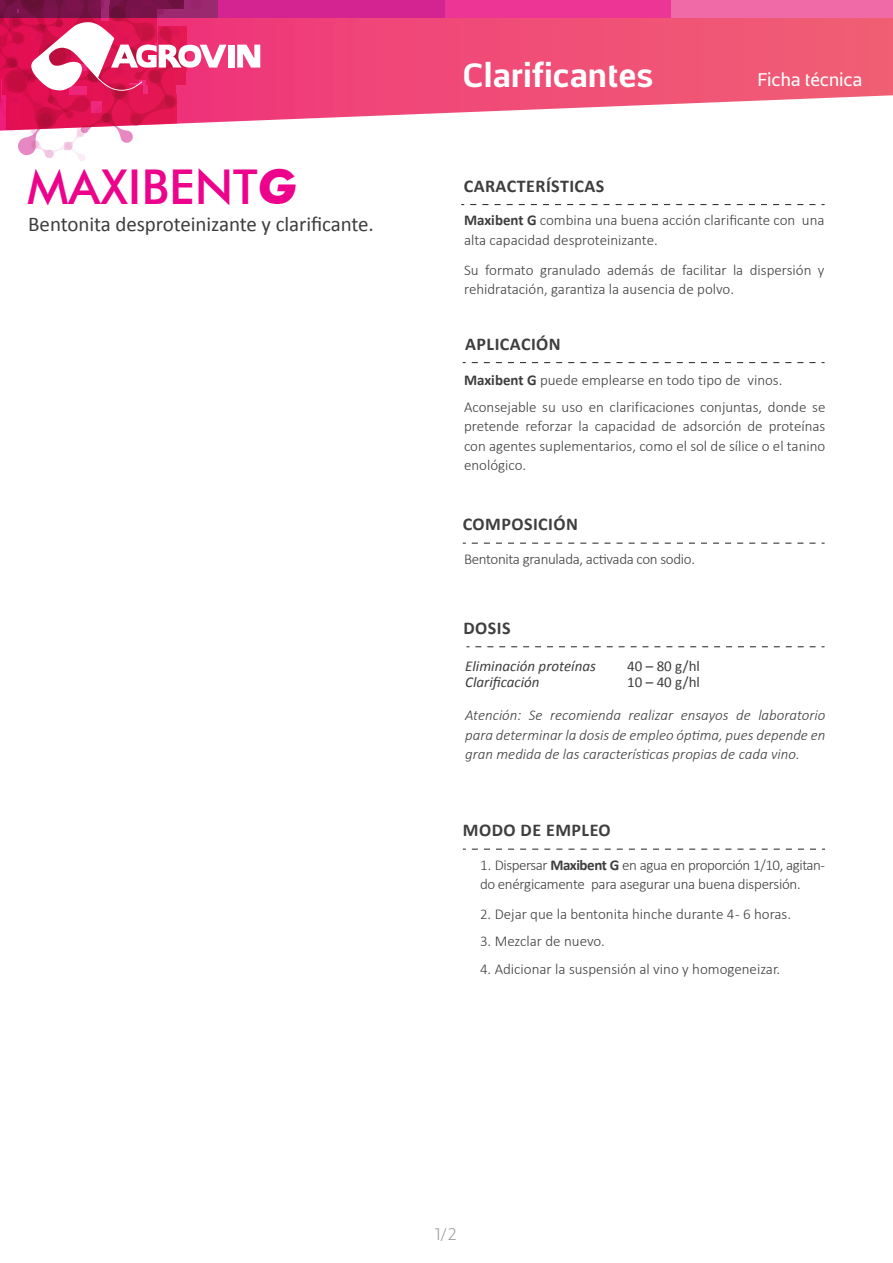
<style>
.page{position:relative;width:893px;height:1263px;background:#fff}
.page>*{position:absolute;margin:0;border:0;box-sizing:border-box;transform-origin:0 0}
.t1{font:500 48px "Futura BT";color:#ed028c}
.t2{font:700 33px "Centuma";letter-spacing:.01em;color:#fff}
.t3{font:21px "Calibri";letter-spacing:-.005em;color:#3e3e3f}
.t4{font:700 18px "Calibri";letter-spacing:.025em;color:#3e3e3f}
.t5{font:18px "Centuma";letter-spacing:-.01em;color:#fff}
.t6{font:300 16.5px "Centuma";color:#939598}
.t7{font:300 15px/19.5px "Calibri";color:#3e3e3f}
.t8{font:italic 300 15px/19.5px "Calibri";color:#3e3e3f;text-align:justify}
.t9{font:300 15px/19.5px "Calibri";letter-spacing:-.03em;color:#3e3e3f}
.t10{font:300 15px "Calibri";letter-spacing:-.02em;color:#3e3e3f}
.t11{font:italic 15px "Calibri";color:#3e3e3f}
.t12{font:15px "Calibri";color:#3e3e3f}
.s1{font-weight:700;font-style:italic}
.s2{font-weight:700}
</style>
<div class="page">
<svg style="left:226px;top:18px;width:667px;height:104px;background:#f16488"></svg>
<div style="left:218px;top:0;width:227px;height:18px;background:#d32491"></div>
<div style="left:445px;top:0;width:227px;height:18px;background:#ed3596"></div>
<div style="left:672px;top:0;width:221px;height:18px;background:#f16aa8"></div>
<svg style="left:470px;top:204px;width:354px;height:1px"></svg>
<svg style="left:472px;top:362px;width:352px;height:1px"></svg>
<svg style="left:472px;top:543px;width:353px;height:1px"></svg>
<svg style="left:472px;top:849px;width:353px;height:1px"></svg>
<svg style="left:475px;top:646px;width:349px;height:1px"></svg>
<svg style="left:237px;top:45px;width:23px;height:23px"></svg>
<div style="left:229px;top:45px;width:6px;height:23px;background:#fff"></div>
<svg style="left:0;top:0;width:226px;height:161px"></svg>
<h1 class="t1" style="left:27px;top:158px;width:271px">MAXIBENT<span class="s1">G</span></h1>
<h3 class="t3" style="left:28px;top:211px;width:347px">Bentonita desproteinizante y clarificante.</h3>
<h2 class="t2" style="left:463px;top:52px;width:192px">Clarificantes</h2>
<p class="t5" style="left:757px;top:67px;width:107px">Ficha técnica</p>
<p class="t4" style="left:464px;top:175px;width:142px">CARACTERÍSTICAS</p>
<p class="t7" style="left:464px;top:211px;width:362px"><span class="s2">Maxibent G</span> combina una buena acción clarificante con una alta capacidad desproteinizante.</p>
<p class="t7" style="left:464px;top:260px;width:362px">Su formato granulado además de facilitar la dispersión y rehidratación, garantiza la ausencia de polvo.</p>
<p class="t4" style="left:465px;top:333px;width:97px">APLICACIÓN</p>
<p class="t7" style="left:464px;top:366px;width:363px;line-height:27px"><span class="s2">Maxibent G</span> puede emplearse en todo tipo de vinos.<br>Aconsejable su uso en clarificaciones conjuntas, donde se</p>
<p class="t7" style="left:464px;top:417px;width:363px;text-align:justify">pretende reforzar la capacidad de adsorción de proteínas con agentes suplementarios, como el sol de sílice o el tanino enológico.</p>
<p class="t4" style="left:463px;top:513px;width:117px">COMPOSICIÓN</p>
<p class="t10" style="left:464px;top:550px;width:233px">Bentonita granulada, activada con sodio.</p>
<p class="t4" style="left:463px;top:617px;width:49px">DOSIS</p>
<p class="t11" style="left:465px;top:656px;width:132px">Eliminación proteínas</p>
<p class="t12" style="left:627px;top:656px;width:74px">40 – 80 g/hl</p>
<p class="t11" style="left:465px;top:673px;width:76px">Clarificación</p>
<p class="t12" style="left:627px;top:673px;width:74px">10 – 40 g/hl</p>
<p class="t8" style="left:465px;top:705px;width:362px">Atención: Se recomienda realizar ensayos de laboratorio para determinar la dosis de empleo óptima, pues depende en gran medida de las características propias de cada vino.</p>
<p class="t4" style="left:463px;top:819px;width:149px">MODO DE EMPLEO</p>
<p class="t9" style="left:480px;top:855px;width:347px">1. Dispersar <span class="s2">Maxibent G</span> en agua en proporción 1/10, agitan&shy;do enérgicamente para asegurar una buena dispersión.</p>
<p class="t7" style="left:480px;top:905px;width:313px">2. Dejar que la bentonita hinche durante 4 - 6 horas.</p>
<p class="t7" style="left:480px;top:932px;width:126px">3. Mezclar de nuevo.</p>
<p class="t7" style="left:480px;top:959px;width:302px">4. Adicionar la suspensión al vino y homogeneizar.</p>
<p class="t6" style="left:434px;top:1222px;width:24px">1/2</p>
</div>
